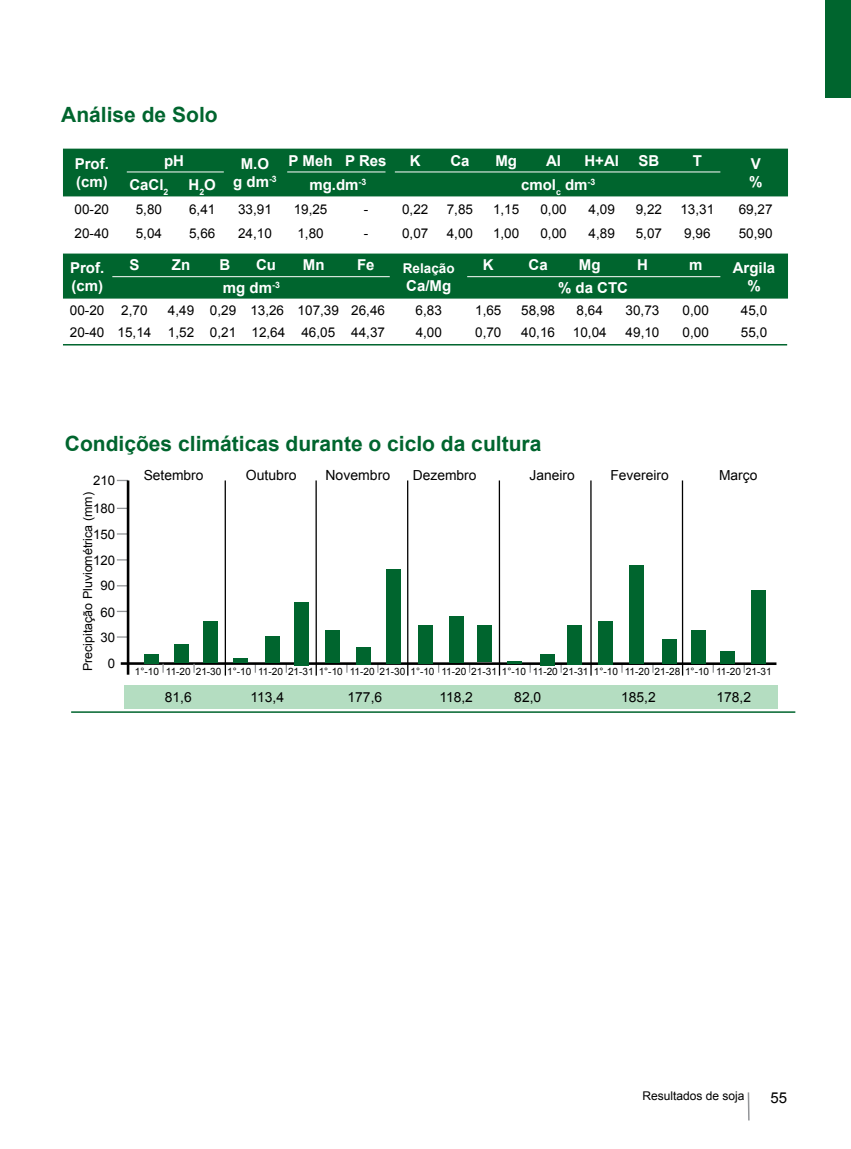
<style>
.page{position:relative;width:851px;height:1149px;background:#fff}
.page>*{position:absolute;margin:0;border:0;box-sizing:border-box;transform-origin:0 0}
.t1{font:700 21px "Arial";color:#00652e}
.t2{font:700 15px/18px "Arial";color:#fff}
.t3{font:15px "Arial";color:#000}
.t4{font:13.95px "Arial";color:#000}
.t5{font:13.8px "Arial";color:#000}
.t6{font:13.5px "Arial";color:#000}
.t7{font:700 13.5px "Arial";color:#fff}
.t8{font:13.2px/25.3px "Arial";color:#000;text-align:center}
.t9{font:12.45px "Arial";color:#000}
.t10{font:12px "Arial";color:#000}
.t11{font:10.05px "Arial";color:#000}
.t12{font:700 8.7px "Arial";color:#fff}
</style>
<div class="page">
<hr style="left:747px;top:1091px;width:2px;height:29px;background:#939598">
<div style="left:825px;top:0;width:25px;height:98px;background:#00652e"></div>
<svg style="left:117px;top:610px;width:10px;height:2px"></svg>
<svg style="left:117px;top:507px;width:10px;height:2px"></svg>
<svg style="left:117px;top:479px;width:11px;height:2px"></svg>
<hr style="left:127px;top:480px;width:2px;height:194px;background:#000">
<svg style="left:285px;top:664px;width:2px;height:8px"></svg>
<hr style="left:315px;top:480px;width:2px;height:195px;background:#000">
<hr style="left:224px;top:480px;width:2px;height:195px;background:#000">
<hr style="left:407px;top:480px;width:1px;height:195px;background:#000">
<hr style="left:498px;top:480px;width:2px;height:195px;background:#000">
<hr style="left:681px;top:480px;width:2px;height:195px;background:#000">
<hr style="left:590px;top:480px;width:1px;height:195px;background:#000">
<hr style="left:121px;top:662px;width:655px;height:2px;background:#000">
<svg style="left:162px;top:663px;width:2px;height:9px"></svg>
<svg style="left:193px;top:663px;width:2px;height:9px"></svg>
<div style="left:63px;top:253px;width:724px;height:45px;background:#00652e"></div>
<div style="left:63px;top:149px;width:724px;height:47px;background:#00652e"></div>
<hr style="left:127px;top:171px;width:97px;height:1px;background:#fff">
<hr style="left:112px;top:276px;width:277px;height:1px;background:#fff">
<hr style="left:467px;top:276px;width:253px;height:1px;background:#fff">
<hr style="left:287px;top:171px;width:98px;height:1px;background:#fff">
<hr style="left:395px;top:171px;width:325px;height:1px;background:#fff">
<hr style="left:63px;top:344px;width:724px;height:1px;background:#00652e">
<hr style="left:71px;top:711px;width:724px;height:1px;background:#00652e">
<div style="left:124px;top:685px;width:653px;height:23px;background:#b4ddc1"></div>
<div style="left:174px;top:644px;width:15px;height:19px;background:#00652e"></div>
<div style="left:144px;top:654px;width:14px;height:9px;background:#00652e"></div>
<div style="left:203px;top:621px;width:15px;height:42px;background:#00652e"></div>
<div style="left:232px;top:658px;width:15px;height:5px;background:#00652e"></div>
<div style="left:265px;top:636px;width:15px;height:27px;background:#00652e"></div>
<div style="left:325px;top:630px;width:15px;height:33px;background:#00652e"></div>
<div style="left:385px;top:569px;width:15px;height:94px;background:#00652e"></div>
<div style="left:448px;top:616px;width:15px;height:46px;background:#00652e"></div>
<div style="left:418px;top:625px;width:15px;height:38px;background:#00652e"></div>
<div style="left:477px;top:625px;width:14px;height:37px;background:#00652e"></div>
<div style="left:597px;top:621px;width:15px;height:44px;background:#00652e"></div>
<div style="left:720px;top:651px;width:15px;height:12px;background:#00652e"></div>
<div style="left:691px;top:630px;width:14px;height:33px;background:#00652e"></div>
<div style="left:751px;top:590px;width:15px;height:73px;background:#00652e"></div>
<div style="left:662px;top:639px;width:14px;height:24px;background:#00652e"></div>
<div style="left:540px;top:653px;width:15px;height:12px;background:#00652e"></div>
<hr style="left:507px;top:660px;width:14px;height:3px;background:#00652e">
<div style="left:629px;top:565px;width:14px;height:98px;background:#00652e"></div>
<div style="left:566px;top:625px;width:15px;height:39px;background:#00652e"></div>
<div style="left:356px;top:647px;width:15px;height:18px;background:#00652e"></div>
<div style="left:294px;top:602px;width:14px;height:63px;background:#00652e"></div>
<h1 class="t1" style="left:61px;top:100px;width:158px">Análise de Solo</h1>
<p class="t2" style="left:75px;top:155px;width:36px">Prof. (cm)</p>
<p class="t2" style="left:164px;top:152px;width:21px">pH</p>
<p class="t2" style="left:233px;top:155px;width:45px;text-align:center">M.O<br>g dm<sup>-3</sup></p>
<p class="t2" style="left:288px;top:152px;width:99px">P Meh P Res</p>
<p class="t2" style="left:410px;top:152px;width:12px">K</p>
<p class="t2" style="left:450px;top:152px;width:21px">Ca</p>
<p class="t2" style="left:495px;top:152px;width:23px">Mg</p>
<p class="t2" style="left:546px;top:152px;width:16px">Al</p>
<p class="t2" style="left:584px;top:152px;width:36px">H+Al</p>
<p class="t2" style="left:638px;top:152px;width:22px">SB</p>
<p class="t2" style="left:692px;top:152px;width:11px">T</p>
<p class="t2" style="left:750px;top:155px;width:12px">V</p>
<p class="t2" style="left:129px;top:176px;width:36px">CaCl</p>
<p class="t2" style="left:748px;top:173px;width:15px">%</p>
<p class="t12" style="left:163px;top:186px;width:6px">2</p>
<p class="t2" style="left:188px;top:176px;width:29px">H<sub>2</sub>O</p>
<p class="t2" style="left:309px;top:176px;width:58px">mg.dm<sup>-3</sup></p>
<p class="t2" style="left:521px;top:176px;width:76px">cmol<sub>c</sub> dm<sup>-3</sup></p>
<p class="t6" style="left:75px;top:200px;width:36px">00-20</p>
<p class="t6" style="left:136px;top:200px;width:28px">5,80</p>
<p class="t6" style="left:189px;top:200px;width:28px">6,41</p>
<p class="t6" style="left:238px;top:200px;width:35px">33,91</p>
<p class="t6" style="left:293px;top:200px;width:35px">19,25</p>
<p class="t6" style="left:363px;top:200px;width:6px">-</p>
<p class="t6" style="left:402px;top:200px;width:28px">0,22</p>
<p class="t6" style="left:446px;top:200px;width:28px">7,85</p>
<p class="t6" style="left:493px;top:200px;width:28px">1,15</p>
<p class="t6" style="left:540px;top:200px;width:28px">0,00</p>
<p class="t6" style="left:588px;top:200px;width:28px">4,09</p>
<p class="t6" style="left:635px;top:200px;width:28px">9,22</p>
<p class="t6" style="left:680px;top:200px;width:35px">13,31</p>
<p class="t6" style="left:738px;top:200px;width:35px">69,27</p>
<p class="t6" style="left:75px;top:224px;width:36px">20-40</p>
<p class="t6" style="left:136px;top:224px;width:28px">5,04</p>
<p class="t6" style="left:189px;top:224px;width:28px">5,66</p>
<p class="t6" style="left:238px;top:224px;width:35px">24,10</p>
<p class="t6" style="left:297px;top:224px;width:28px">1,80</p>
<p class="t6" style="left:363px;top:224px;width:6px">-</p>
<p class="t6" style="left:402px;top:224px;width:28px">0,07</p>
<p class="t6" style="left:446px;top:224px;width:28px">4,00</p>
<p class="t6" style="left:493px;top:224px;width:28px">1,00</p>
<p class="t6" style="left:540px;top:224px;width:28px">0,00</p>
<p class="t6" style="left:588px;top:224px;width:28px">4,89</p>
<p class="t6" style="left:635px;top:224px;width:28px">5,07</p>
<p class="t6" style="left:684px;top:224px;width:28px">9,96</p>
<p class="t6" style="left:738px;top:224px;width:35px">50,90</p>
<p class="t2" style="left:70px;top:259px;width:36px">Prof. (cm)</p>
<p class="t2" style="left:129px;top:256px;width:12px">S</p>
<p class="t2" style="left:172px;top:256px;width:20px">Zn</p>
<p class="t2" style="left:219px;top:256px;width:12px">B</p>
<p class="t2" style="left:256px;top:256px;width:21px">Cu</p>
<p class="t2" style="left:303px;top:256px;width:23px">Mn</p>
<p class="t2" style="left:357px;top:256px;width:19px">Fe</p>
<p class="t7" style="left:403px;top:259px;width:53px">Relação</p>
<p class="t2" style="left:483px;top:256px;width:12px">K</p>
<p class="t2" style="left:528px;top:256px;width:21px">Ca</p>
<p class="t2" style="left:579px;top:256px;width:23px">Mg</p>
<p class="t2" style="left:637px;top:256px;width:12px">H</p>
<p class="t2" style="left:689px;top:256px;width:15px">m</p>
<p class="t2" style="left:732px;top:259px;width:44px">Argila</p>
<p class="t2" style="left:223px;top:279px;width:58px">mg dm<sup>-3</sup></p>
<p class="t2" style="left:558px;top:279px;width:72px">% da CTC</p>
<p class="t2" style="left:747px;top:277px;width:15px">%</p>
<p class="t2" style="left:406px;top:277px;width:47px">Ca/Mg</p>
<p class="t6" style="left:70px;top:301px;width:79px">00-20 2,70</p>
<p class="t6" style="left:168px;top:301px;width:218px">4,49 0,29 13,26 107,39 26,46</p>
<p class="t6" style="left:415px;top:301px;width:28px">6,83</p>
<p class="t6" style="left:475px;top:301px;width:28px">1,65</p>
<p class="t6" style="left:521px;top:301px;width:35px">58,98</p>
<p class="t6" style="left:576px;top:301px;width:28px">8,64</p>
<p class="t6" style="left:625px;top:301px;width:35px">30,73</p>
<p class="t6" style="left:682px;top:301px;width:28px">0,00</p>
<p class="t6" style="left:740px;top:301px;width:28px">45,0</p>
<p class="t6" style="left:70px;top:323px;width:316px">20-40 15,14 1,52 0,21 12,64 46,05 44,37</p>
<p class="t6" style="left:415px;top:323px;width:28px">4,00</p>
<p class="t6" style="left:475px;top:323px;width:28px">0,70</p>
<p class="t6" style="left:521px;top:323px;width:35px">40,16</p>
<p class="t6" style="left:573px;top:323px;width:35px">10,04</p>
<p class="t6" style="left:625px;top:323px;width:35px">49,10</p>
<p class="t6" style="left:682px;top:323px;width:28px">0,00</p>
<p class="t6" style="left:740px;top:323px;width:28px">55,0</p>
<h1 class="t1" style="left:65px;top:430px;width:478px">Condições climáticas durante o ciclo da cultura</h1>
<p class="t5" style="left:144px;top:466px;width:61px">Setembro</p>
<p class="t4" style="left:246px;top:466px;width:52px">Outubro</p>
<p class="t4" style="left:325px;top:466px;width:66px">Novembro</p>
<p class="t5" style="left:413px;top:466px;width:65px">Dezembro</p>
<p class="t5" style="left:529px;top:466px;width:47px">Janeiro</p>
<p class="t5" style="left:610px;top:466px;width:60px">Fevereiro</p>
<p class="t5" style="left:719px;top:466px;width:40px">Março</p>
<p class="t8" style="left:93px;top:468px;width:23px">210</p>
<p class="t9" style="left:80px;top:671px;width:181px;rotate:-90deg">Precipitação Pluviométrica (mm)</p>
<p class="t8" style="left:93px;top:496px;width:23px">180</p>
<p class="t8" style="left:93px;top:521px;width:23px">150</p>
<p class="t8" style="left:93px;top:547px;width:23px;line-height:24.9px">120<br>90</p>
<p class="t8" style="left:100px;top:599px;width:16px">60<br>30<br>0</p>
<p class="t11" style="left:135px;top:664px;width:638px">1°-10 11-20 21-30 1°-10 11-20 21-31 1°-10 11-20 21-30 1°-10 11-20 21-31 1°-10 11-20 21-31 1°-10 11-20 21-28 1°-10 11-20 21-31</p>
<p class="t5" style="left:165px;top:688px;width:28px">81,6</p>
<p class="t5" style="left:250px;top:688px;width:35px">113,4</p>
<p class="t5" style="left:347px;top:688px;width:36px">177,6</p>
<p class="t5" style="left:439px;top:688px;width:35px">118,2</p>
<p class="t5" style="left:514px;top:688px;width:28px">82,0</p>
<p class="t5" style="left:621px;top:688px;width:36px">185,2</p>
<p class="t5" style="left:716px;top:688px;width:36px">178,2</p>
<p class="t10" style="left:642px;top:1087px;width:104px">Resultados de soja</p>
<p class="t3" style="left:770px;top:1087px;width:18px">55</p>
</div>
